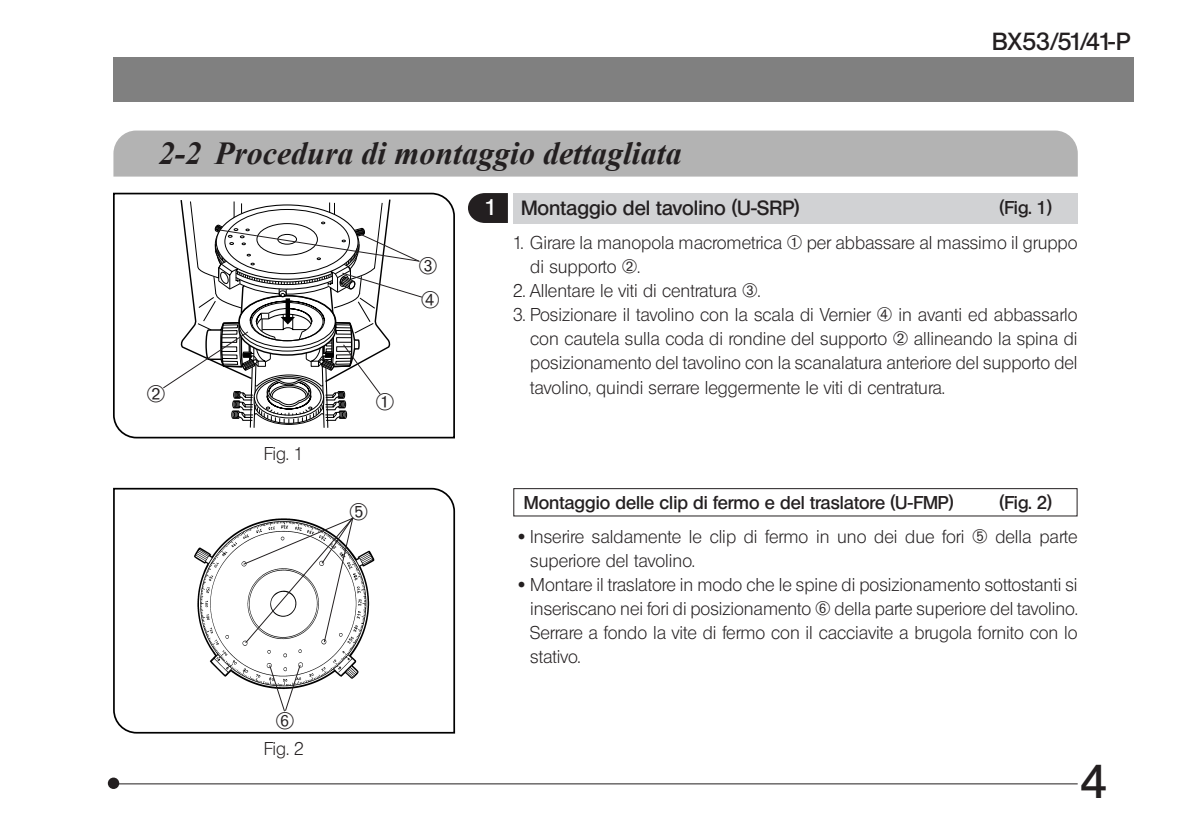
<style>
.page{position:relative;width:1191px;height:840px;background:#fff}
.page>*{position:absolute;margin:0;border:0;box-sizing:border-box;transform-origin:0 0}
.t1{font:46px "Olympus Leicht Halbfett";color:#231f20}
.t2{font:italic 700 32px "Times New Roman";color:#231f20}
.t3{font:24px "Olympus Leicht Halbfett";color:#231f20}
.t4{font:22px/34.2px "Olympus Leicht Normal";color:#231f20}
.t5{font:20px "Olympus Leicht Halbfett";color:#231f20}
.t6{font:18px/24px "Olympus Leicht Normal";color:#231f20}
.t7{font:18px "Olympus Leicht Halbfett";color:#231f20}
.s1{font-size:22px;color:#fff}
</style>
<div class="page">
<div style="left:108px;top:777px;width:11px;height:11px;background:#231f20;border-radius:50%"></div>
<hr style="left:113px;top:782px;width:964px;height:1px;background:#231f20">
<svg style="left:113px;top:192px;width:342px;height:247px"></svg>
<svg style="left:113px;top:487px;width:343px;height:247px"></svg>
<div style="left:114px;top:57px;width:1020px;height:45px;background:#808080"></div>
<div style="left:113px;top:130px;width:964px;height:46px;background:#b3b3b3"></div>
<svg style="left:468px;top:193px;width:40px;height:30px"></svg>
<div style="left:513px;top:193px;width:565px;height:30px;background:#d1d2d4"></div>
<svg style="left:268px;top:663px;width:33px;height:49px"></svg>
<svg style="left:242px;top:516px;width:113px;height:127px"></svg>
<svg style="left:162px;top:199px;width:261px;height:229px"></svg>
<div style="left:513px;top:488px;width:564px;height:28px;border:1px solid #231f20"></div>
<h3 class="t3" style="left:992px;top:27px;width:140px">BX53/51/41-P</h3>
<h2 class="t2" style="left:159px;top:131px;width:524px">2-2 Procedura di montaggio dettagliata</h2>
<p class="t5" style="left:485px;top:196px;width:316px"><span class="s1">1</span> Montaggio del tavolino (U-SRP)</p>
<p class="t7" style="left:999px;top:197px;width:54px">(Fig. 1)</p>
<p class="t6" style="left:530px;top:231px;width:549px;text-indent:-17px">1. Girare la manopola macrometrica @ per abbassare al massimo il gruppo di supporto ².</p>
<p class="t6" style="left:513px;top:279px;width:248px">2. Allentare le viti di centratura ³.</p>
<p class="t6" style="left:530px;top:303px;width:549px;text-align:justify;text-indent:-17px">3. Posizionare il tavolino con la scala di Vernier | in avanti ed abbassarlo con cautela sulla coda di rondine del supporto ² allineando la spina di posizionamento del tavolino con la scanalatura anteriore del supporto del tavolino, quindi serrare leggermente le viti di centratura.</p>
<p class="t4" style="left:418px;top:249px;width:23px">³ |</p>
<p class="t4" style="left:146px;top:376px;width:21px">²</p>
<p class="t4" style="left:375px;top:385px;width:21px">@</p>
<p class="t6" style="left:264px;top:441px;width:41px">Fig. 1</p>
<p class="t4" style="left:349px;top:495px;width:21px">ƒ</p>
<p class="t4" style="left:275px;top:703px;width:21px">…</p>
<p class="t6" style="left:264px;top:736px;width:41px">Fig. 2</p>
<p class="t7" style="left:524px;top:491px;width:431px">Montaggio delle clip di fermo e del traslatore (U-FMP)</p>
<p class="t7" style="left:999px;top:491px;width:54px">(Fig. 2)</p>
<p class="t6" style="left:518px;top:524px;width:560px">· Inserire saldamente le clip di fermo in uno dei due fori ƒ della parte</p>
<p class="t6" style="left:530px;top:548px;width:166px">superiore del tavolino.</p>
<p class="t6" style="left:518px;top:572px;width:560px">· Montare il traslatore in modo che le spine di posizionamento sottostanti si</p>
<p class="t6" style="left:530px;top:596px;width:549px">inseriscano nei fori di posizionamento … della parte superiore del tavolino.</p>
<p class="t6" style="left:530px;top:620px;width:549px">Serrare a fondo la vite di fermo con il cacciavite a brugola fornito con lo</p>
<p class="t6" style="left:530px;top:644px;width:52px">stativo.</p>
<h1 class="t1" style="left:1080px;top:754px;width:28px">4</h1>
</div>
